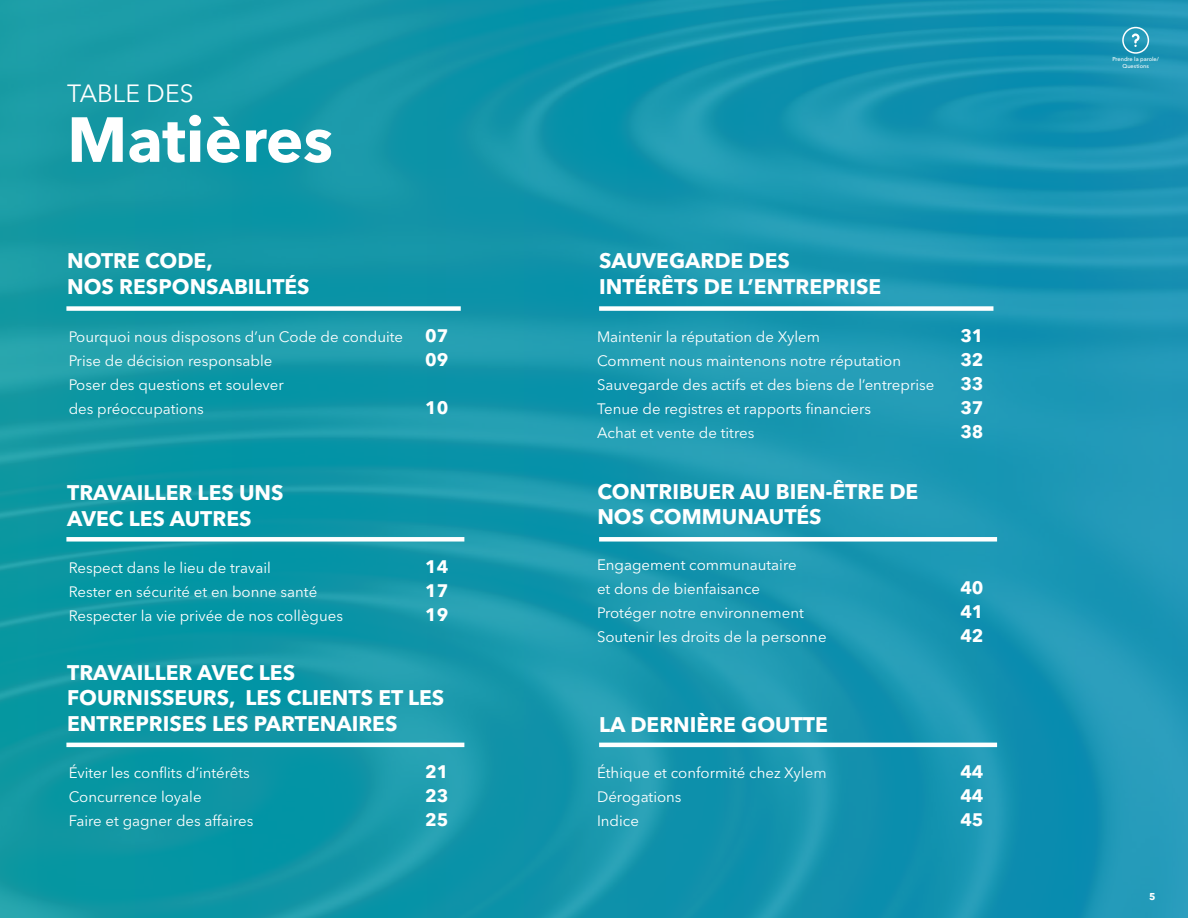
<style>
.page{position:relative;width:1188px;height:918px;background:#fff}
.page>*{position:absolute;margin:0;border:0;box-sizing:border-box;transform-origin:0 0}
.t1{font:700 63px "Avenir Next LT Pro";color:#fff}
.t2{font:24.75px "Avenir Next LT Pro";color:#fff}
.t3{font:700 21px/25.5px "Avenir Next LT Pro";color:#fff}
.t4{font:700 18px "Avenir Next LT Pro";color:#fff}
.t5{font:15px/24px "Avenir Next LT Pro";color:#fff}
.t6{font:700 9.9px "Avenir Next LT Pro";color:#fff}
.t7{font:500 5.7px/6.8px "Avenir Next LT Pro";color:#fff;text-align:center}
.s1{font-weight:700;font-size:18px}
</style>
<div class="page">
<img style="left:0;top:0;width:1188px;height:918px">
<div style="left:69px;top:306px;width:390px;height:5px;background:#fff"></div>
<div style="left:601px;top:306px;width:390px;height:5px;background:#fff"></div>
<div style="left:69px;top:537px;width:393px;height:5px;background:#fff"></div>
<div style="left:601px;top:537px;width:394px;height:5px;background:#fff"></div>
<hr style="left:69px;top:743px;width:393px;height:4px;background:#fff">
<hr style="left:601px;top:743px;width:394px;height:4px;background:#fff">
<svg style="left:1132px;top:33px;width:8px;height:14px"></svg>
<div style="left:1122px;top:27px;width:27px;height:27px;border:2px solid #fff;border-radius:50%"></div>
<h2 class="t2" style="left:67px;top:78px;width:128px">TABLE DES</h2>
<h1 class="t1" style="left:67px;top:101px;width:267px">Matières</h1>
<h3 class="t3" style="left:67px;top:248px;width:244px">NOTRE CODE,<br>NOS RESPONSABILITÉS</h3>
<p class="t5" style="left:69px;top:325px;width:381px">Pourquoi nous disposons d’un Code de conduite <span class="s1">07<br></span>Prise de décision responsable</p>
<p class="t4" style="left:425px;top:349px;width:25px">09</p>
<p class="t5" style="left:69px;top:373px;width:217px">Poser des questions et soulever des préoccupations</p>
<p class="t4" style="left:425px;top:397px;width:25px">10</p>
<h3 class="t3" style="left:599px;top:248px;width:284px">SAUVEGARDE DES<br>INTÉRÊTS DE L’ENTREPRISE</h3>
<p class="t5" style="left:597px;top:325px;width:224px">Maintenir la réputation de Xylem</p>
<p class="t4" style="left:960px;top:325px;width:25px">31</p>
<p class="t5" style="left:597px;top:349px;width:306px">Comment nous maintenons notre réputation</p>
<p class="t4" style="left:960px;top:349px;width:25px">32</p>
<p class="t5" style="left:597px;top:373px;width:339px">Sauvegarde des actifs et des biens de l’entreprise</p>
<p class="t4" style="left:960px;top:373px;width:25px">33</p>
<p class="t5" style="left:597px;top:397px;width:276px">Tenue de registres et rapports financiers</p>
<p class="t4" style="left:960px;top:397px;width:25px">37</p>
<p class="t5" style="left:597px;top:421px;width:159px">Achat et vente de titres</p>
<p class="t4" style="left:960px;top:421px;width:25px">38</p>
<h3 class="t3" style="left:67px;top:480px;width:218px">TRAVAILLER LES UNS<br>AVEC LES AUTRES</h3>
<h3 class="t3" style="left:597px;top:478px;width:323px">CONTRIBUER AU BIEN-ÊTRE DE<br>NOS COMMUNAUTÉS</h3>
<p class="t5" style="left:69px;top:555px;width:204px">Respect dans le lieu de travail</p>
<p class="t4" style="left:425px;top:555px;width:25px">14</p>
<p class="t5" style="left:69px;top:579px;width:250px">Rester en sécurité et en bonne santé</p>
<p class="t4" style="left:425px;top:579px;width:25px">17</p>
<p class="t5" style="left:69px;top:603px;width:276px">Respecter la vie privée de nos collègues</p>
<p class="t4" style="left:425px;top:603px;width:25px">19</p>
<h3 class="t3" style="left:67px;top:660px;width:379px">TRAVAILLER AVEC LES<br>FOURNISSEURS, LES CLIENTS ET LES<br>ENTREPRISES LES PARTENAIRES</h3>
<p class="t5" style="left:69px;top:761px;width:183px">Éviter les conflits d’intérêts</p>
<p class="t4" style="left:425px;top:761px;width:25px">21</p>
<p class="t5" style="left:69px;top:785px;width:135px">Concurrence loyale</p>
<p class="t4" style="left:425px;top:785px;width:25px">23</p>
<p class="t5" style="left:69px;top:809px;width:186px">Faire et gagner des affaires</p>
<p class="t4" style="left:425px;top:809px;width:25px">25</p>
<p class="t5" style="left:597px;top:553px;width:201px">Engagement communautaire et dons de bienfaisance</p>
<p class="t4" style="left:960px;top:577px;width:25px">40</p>
<p class="t5" style="left:597px;top:601px;width:208px">Protéger notre environnement</p>
<p class="t4" style="left:960px;top:601px;width:25px">41</p>
<p class="t5" style="left:597px;top:625px;width:231px">Soutenir les droits de la personne</p>
<p class="t4" style="left:960px;top:625px;width:25px">42</p>
<h3 class="t3" style="left:599px;top:711px;width:230px">LA DERNIÈRE GOUTTE</h3>
<p class="t5" style="left:597px;top:761px;width:231px">Éthique et conformité chez Xylem</p>
<p class="t4" style="left:960px;top:761px;width:25px">44</p>
<p class="t5" style="left:597px;top:785px;width:86px">Dérogations</p>
<p class="t4" style="left:960px;top:785px;width:25px">44</p>
<p class="t5" style="left:597px;top:809px;width:43px">Indice</p>
<p class="t4" style="left:960px;top:809px;width:25px">45</p>
<p class="t7" style="left:1113px;top:56px;width:48px">Prendre la parole/<br>Questions</p>
<p class="t6" style="left:1149px;top:891px;width:8px">5</p>
</div>
